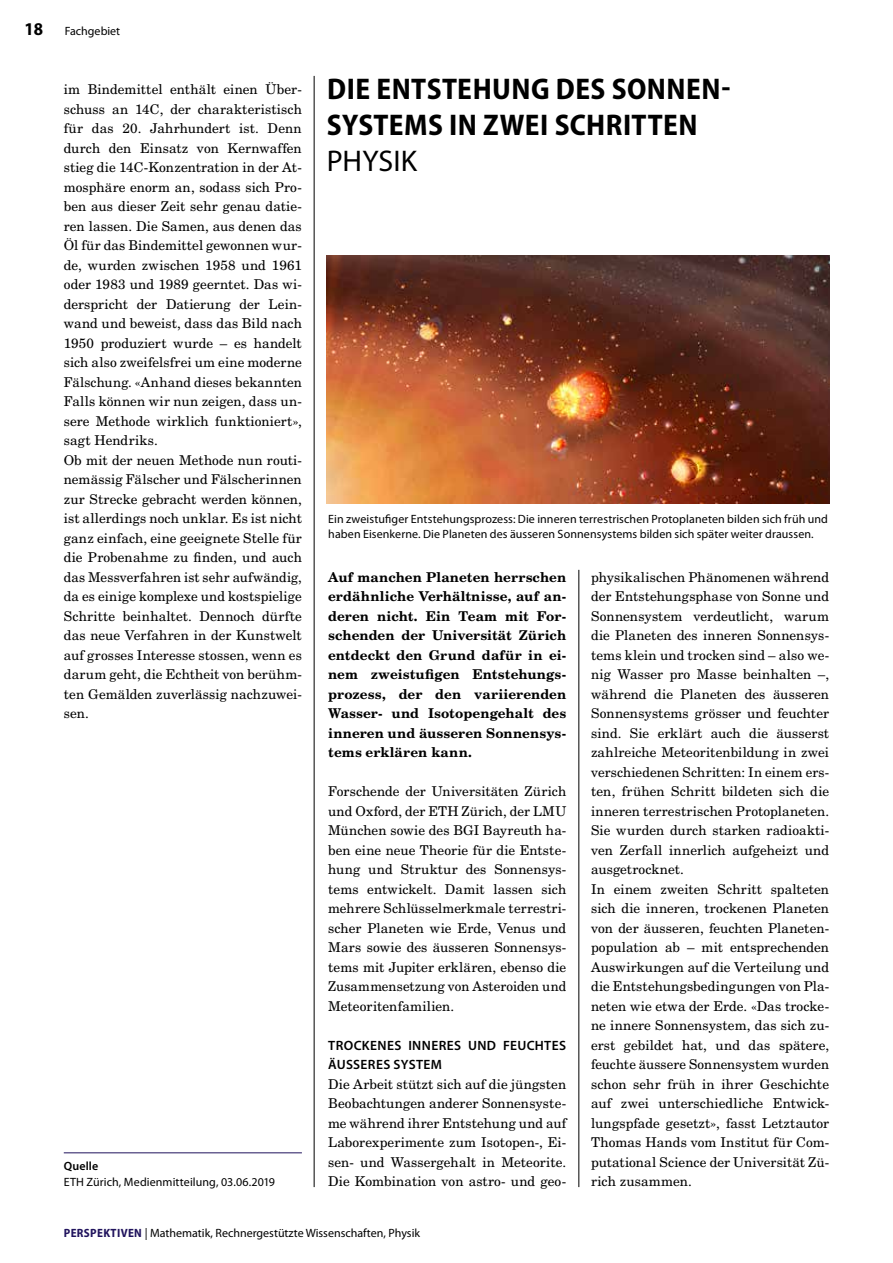
<style>
.page{position:relative;width:893px;height:1263px;background:#fff}
.page>*{position:absolute;margin:0;border:0;box-sizing:border-box;transform-origin:0 0}
.t1{font:700 semi-condensed 30px/36px "Myriad Pro";letter-spacing:.015em;color:#000}
.t2{font:30px "Myriad Pro";color:#000}
.t3{font:700 semi-condensed 18px "Myriad Pro";color:#000}
.t4{font:13.5px/19.5px "New Century Schlbk LT Std";letter-spacing:.005em;color:#000}
.t5{font:700 13.5px/19.5px "New Century Schlbk LT Std";letter-spacing:.01em;color:#000;text-align:justify}
.t6{font:600 13.5px/19.5px "Myriad Pro";letter-spacing:.03em;color:#000}
.t7{font:12px/15px "Myriad Pro";letter-spacing:.005em;color:#000}
.t8{font:600 12px "Myriad Pro";letter-spacing:.01em;color:#000}
.s1{font-weight:700;font-stretch:semi-condensed;color:#20135d}
</style>
<div class="page">
<hr style="left:314px;top:76px;width:1px;height:1111px;background:#000">
<hr style="left:579px;top:570px;width:1px;height:617px;background:#000">
<hr style="left:64px;top:1152px;width:238px;height:1px;background:#20135d">
<img style="left:326px;top:255px;width:503px;height:249px">
<h2 class="t3" style="left:25px;top:19px;width:20px">18</h2>
<p class="t7" style="left:65px;top:23px;width:57px">Fachgebiet</p>
<p class="t4" style="left:64px;top:80px;width:240px">im Bindemittel enthält einen Über&shy;schuss an 14C, der charakteristisch für das 20. Jahrhundert ist. Denn durch den Einsatz von Kernwaffen stieg die 14C-Konzentration in der At&shy;mosphäre enorm an, sodass sich Pro&shy;ben aus dieser Zeit sehr genau datie&shy;ren lassen. Die Samen, aus denen das Öl für das Bindemittel gewonnen wur&shy;de, wurden zwischen 1958 und 1961 oder 1983 und 1989 geerntet. Das wi&shy;derspricht der Datierung der Lein&shy;wand und beweist, dass das Bild nach 1950 produziert wurde – es handelt sich also zweifelsfrei um eine moderne Fälschung. «Anhand dieses bekannten Falls können wir nun zeigen, dass un&shy;sere Methode wirklich funktioniert», sagt Hendriks.<br>Ob mit der neuen Methode nun routi&shy;nemässig Fälscher und Fälscherinnen zur Strecke gebracht werden können, ist allerdings noch unklar. Es ist nicht ganz einfach, eine geeignete Stelle für die Probenahme zu finden, und auch das Messverfahren ist sehr aufwändig, da es einige komplexe und kostspielige Schritte beinhaltet. Dennoch dürfte das neue Verfahren in der Kunstwelt auf grosses Interesse stossen, wenn es darum geht, die Echtheit von berühm&shy;ten Gemälden zuverlässig nachzuwei&shy;sen.</p>
<p class="t8" style="left:64px;top:1158px;width:36px">Quelle</p>
<p class="t7" style="left:64px;top:1174px;width:213px">ETH Zürich, Medienmitteilung, 03.06.2019</p>
<h1 class="t1" style="left:327px;top:71px;width:405px">DIE ENTSTEHUNG DES SONNEN-<br>SYSTEMS IN ZWEI SCHRITTEN</h1>
<h1 class="t2" style="left:327px;top:142px;width:92px">PHYSIK</h1>
<p class="t7" style="left:328px;top:511px;width:501px">Ein zweistufiger Entstehungsprozess: Die inneren terrestrischen Protoplaneten bilden sich früh und haben Eisenkerne. Die Planeten des äusseren Sonnensystems bilden sich später weiter draussen.</p>
<p class="t5" style="left:328px;top:567px;width:240px">Auf manchen Planeten herrschen erdähnliche Verhältnisse, auf an&shy;deren nicht. Ein Team mit For&shy;schenden der Universität Zürich entdeckt den Grund dafür in ei&shy;nem zweistufigen Entstehungs&shy;prozess, der den variierenden Wasser- und Isotopengehalt des inneren und äusseren Sonnensys&shy;tems erklären kann.</p>
<p class="t4" style="left:328px;top:782px;width:240px;text-align:justify">Forschende der Universitäten Zürich und Oxford, der ETH Zürich, der LMU München sowie des BGI Bayreuth ha&shy;ben eine neue Theorie für die Entste&shy;hung und Struktur des Sonnensys&shy;tems entwickelt. Damit lassen sich mehrere Schlüsselmerkmale terrestri&shy;scher Planeten wie Erde, Venus und Mars sowie des äusseren Sonnensys&shy;tems mit Jupiter erklären, ebenso die Zusammensetzung von Asteroiden und Meteoritenfamilien.</p>
<p class="t6" style="left:328px;top:1035px;width:239px">TROCKENES INNERES UND FEUCHTES<br>ÄUSSERES SYSTEM</p>
<p class="t4" style="left:328px;top:1074px;width:240px;text-align:justify">Die Arbeit stützt sich auf die jüngsten Beobachtungen anderer Sonnensyste&shy;me während ihrer Entstehung und auf Laborexperimente zum Isotopen-, Ei&shy;sen- und Wassergehalt in Meteorite.<br>Die Kombination von astro- und geo-</p>
<p class="t4" style="left:591px;top:567px;width:240px">physikalischen Phänomenen während der Entstehungsphase von Sonne und Sonnensystem verdeutlicht, warum die Planeten des inneren Sonnensys&shy;tems klein und trocken sind – also we&shy;nig Wasser pro Masse beinhalten –, während die Planeten des äusseren Sonnensystems grösser und feuchter sind. Sie erklärt auch die äusserst zahlreiche Meteoritenbildung in zwei verschiedenen Schritten: In einem ers&shy;ten, frühen Schritt bildeten sich die inneren terrestrischen Protoplaneten.<br>Sie wurden durch starken radioakti&shy;ven Zerfall innerlich aufgeheizt und ausgetrocknet.<br>In einem zweiten Schritt spalteten sich die inneren, trockenen Planeten von der äusseren, feuchten Planeten&shy;population ab – mit entsprechenden Auswirkungen auf die Verteilung und die Entstehungsbedingungen von Pla&shy;neten wie etwa der Erde. «Das trocke&shy;ne innere Sonnensystem, das sich zu&shy;erst gebildet hat, und das spätere, feuchte äussere Sonnensystem wurden schon sehr früh in ihrer Geschichte auf zwei unterschiedliche Entwick&shy;lungspfade gesetzt», fasst Letztautor Thomas Hands vom Institut für Com&shy;putational Science der Universität Zü&shy;rich zusammen.</p>
<p class="t7" style="left:64px;top:1225px;width:358px"><span class="s1">PERSPEKTIVEN</span> | Mathematik, Rechnergestützte Wissenschaften, Physik</p>
</div>
